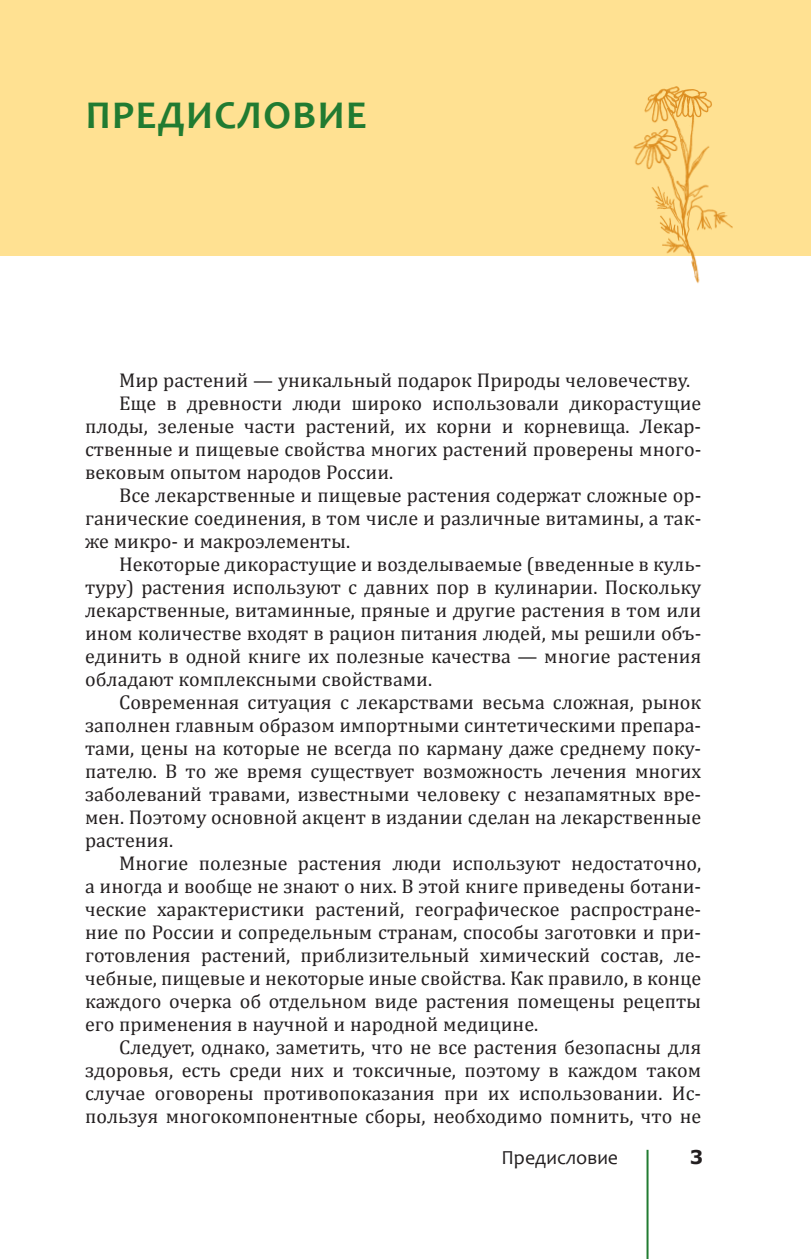
<style>
.page{position:relative;width:811px;height:1259px;background:#fff}
.page>*{position:absolute;margin:0;border:0;box-sizing:border-box;transform-origin:0 0}
.t1{font:700 39.6px "Candara";letter-spacing:.04em;color:#217b31}
.t2{font:20px "Cambria";color:#231f20}
.t3{font:20px "Candara";color:#231f20}
.t4{font:700 19px "Verdana";color:#231f20}
</style>
<div class="page">
<hr style="left:646px;top:1149px;width:2px;height:110px;background:#217b31">
<div style="left:0;top:0;width:811px;height:255px;background:#ffe192"></div>
<img style="left:620px;top:86px;width:134px;height:198px">
<h1 class="t1" style="left:86px;top:90px;width:283px">ПРЕДИСЛОВИЕ</h1>
<p class="t2" style="left:119px;top:368px;width:573px">Мир растений — уникальный подарок Природы человечеству.</p>
<p class="t2" style="left:119px;top:391px;width:584px">Еще в древности люди широко использовали дикорастущие</p>
<p class="t2" style="left:85px;top:414px;width:617px">плоды, зеленые части растений, их корни и корневища. Лекар-</p>
<p class="t2" style="left:85px;top:437px;width:618px">ственные и пищевые свойства многих растений проверены много-</p>
<p class="t2" style="left:85px;top:460px;width:310px">вековым опытом народов России.</p>
<p class="t2" style="left:119px;top:483px;width:583px">Все лекарственные и пищевые растения содержат сложные ор-</p>
<p class="t2" style="left:85px;top:506px;width:617px">ганические соединения, в том числе и различные витамины, а так-</p>
<p class="t2" style="left:85px;top:529px;width:266px">же микро- и макроэлементы.</p>
<p class="t2" style="left:119px;top:552px;width:583px">Некоторые дикорастущие и возделываемые (введенные в куль-</p>
<p class="t2" style="left:85px;top:575px;width:617px">туру) растения используют с давних пор в кулинарии. Поскольку</p>
<p class="t2" style="left:85px;top:598px;width:617px">лекарственные, витаминные, пряные и другие растения в том или</p>
<p class="t2" style="left:85px;top:621px;width:617px">ином количестве входят в рацион питания людей, мы решили объ-</p>
<p class="t2" style="left:85px;top:644px;width:617px">единить в одной книге их полезные качества — многие растения</p>
<p class="t2" style="left:85px;top:667px;width:349px">обладают комплексными свойствами.</p>
<p class="t2" style="left:119px;top:690px;width:583px">Современная ситуация с лекарствами весьма сложная, рынок</p>
<p class="t2" style="left:85px;top:713px;width:617px">заполнен главным образом импортными синтетическими препара-</p>
<p class="t2" style="left:85px;top:736px;width:617px">тами, цены на которые не всегда по карману даже среднему поку-</p>
<p class="t2" style="left:85px;top:759px;width:618px">пателю. В то же время существует возможность лечения многих</p>
<p class="t2" style="left:85px;top:782px;width:617px">заболеваний травами, известными человеку c незапамятных вре-</p>
<p class="t2" style="left:85px;top:805px;width:617px">мен. Поэтому основной акцент в издании сделан на лекарственные</p>
<p class="t2" style="left:85px;top:828px;width:90px">растения.</p>
<p class="t2" style="left:119px;top:851px;width:584px">Многие полезные растения люди используют недостаточно,</p>
<p class="t2" style="left:85px;top:874px;width:617px">а иногда и вообще не знают о них. В этой книге приведены ботани-</p>
<p class="t2" style="left:85px;top:897px;width:617px">ческие характеристики растений, географическое распростране-</p>
<p class="t2" style="left:85px;top:920px;width:617px">ние по России и сопредельным странам, способы заготовки и при-</p>
<p class="t2" style="left:85px;top:943px;width:618px">готовления растений, приблизительный химический состав, ле-</p>
<p class="t2" style="left:85px;top:966px;width:617px">чебные, пищевые и некоторые иные свойства. Как правило, в конце</p>
<p class="t2" style="left:85px;top:989px;width:618px">каждого очерка об отдельном виде растения помещены рецепты</p>
<p class="t2" style="left:85px;top:1012px;width:455px">его применения в научной и народной медицине.</p>
<p class="t2" style="left:119px;top:1035px;width:583px">Следует, однако, заметить, что не все растения безопасны для</p>
<p class="t2" style="left:85px;top:1058px;width:617px">здоровья, есть среди них и токсичные, поэтому в каждом таком</p>
<p class="t2" style="left:85px;top:1081px;width:617px">случае оговорены противопоказания при их использовании. Ис-</p>
<p class="t2" style="left:85px;top:1104px;width:617px">пользуя многокомпонентные сборы, необходимо помнить, что не</p>
<p class="t3" style="left:501px;top:1145px;width:118px">Предисловие</p>
<p class="t4" style="left:689px;top:1146px;width:15px">3</p>
</div>
